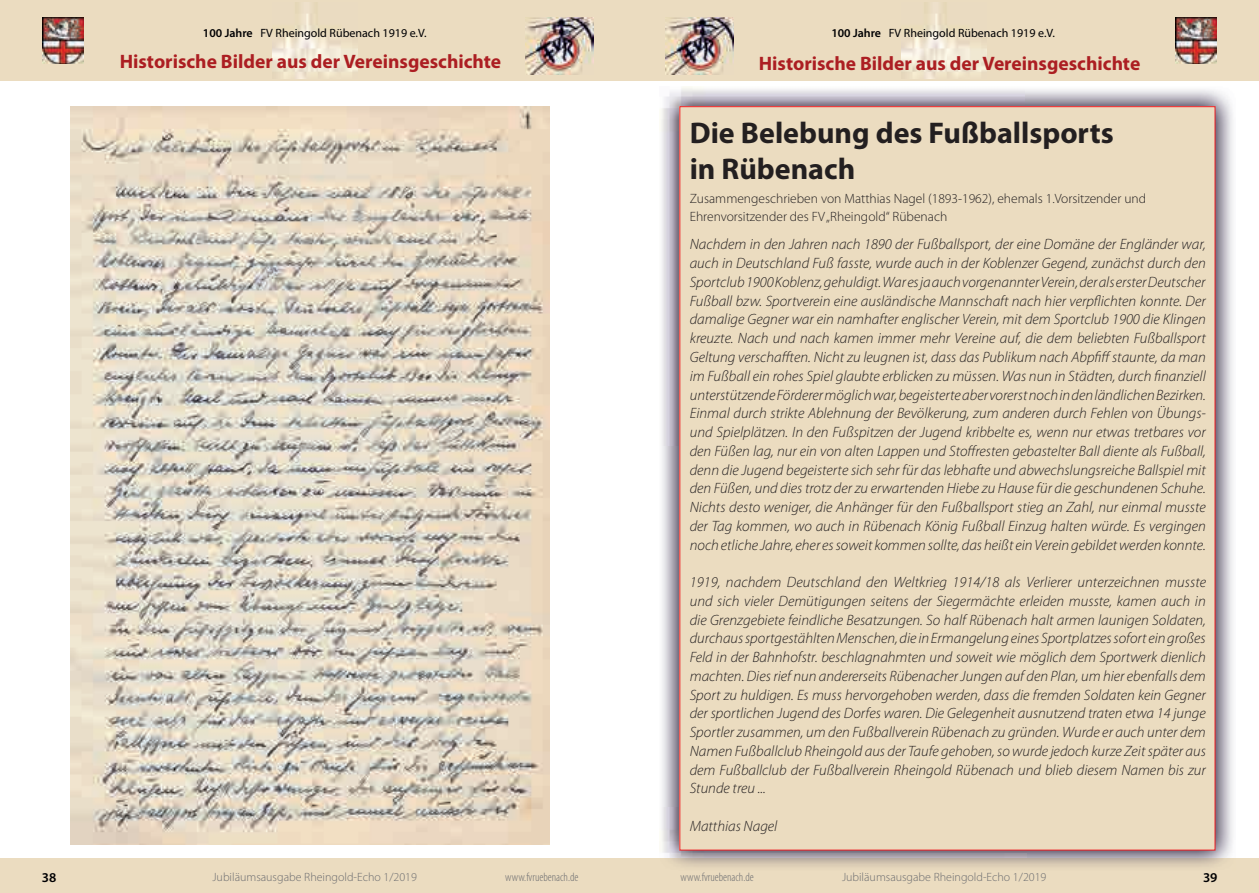
<style>
.page{position:relative;width:1259px;height:893px;background:#fff}
.page>*{position:absolute;margin:0;border:0;box-sizing:border-box;transform-origin:0 0}
.t1{font:700 30px/36px "Myriad Pro";color:#231f20}
.t2{font:700 19.5px "Myriad Pro";color:#ac1e22}
.t3{font:italic 300 15px/18.8px "Myriad Pro";color:#231f20;text-align:justify}
.t4{font:300 13.5px/18px "Myriad Pro";color:#231f20}
.t5{font:600 13.5px "Myriad Pro";color:#000002}
.t6{font:300 12px "Myriad Pro";color:#6c6d70}
.t7{font:12px "Myriad Pro";color:#000002}
.t8{font:300 condensed 12px "Myriad Pro";color:#6c6d70}
.s1{font-weight:600}
</style>
<div class="page">
<div style="left:629px;top:859px;width:630px;height:34px;background:#ebdcc0"></div>
<div style="left:0;top:859px;width:629px;height:34px;background:#ebdcc0"></div>
<div style="left:629px;top:0;width:630px;height:81px;background:#ebdcc0"></div>
<div style="left:0;top:0;width:629px;height:81px;background:#ebdcc0"></div>
<img style="left:525px;top:17px;width:68px;height:57px">
<img style="left:666px;top:17px;width:68px;height:57px">
<img style="left:43px;top:17px;width:40px;height:47px">
<img style="left:1175px;top:17px;width:41px;height:47px">
<img style="left:272px;top:3px;width:85px;height:75px">
<img style="left:902px;top:3px;width:84px;height:75px">
<img style="left:659px;top:86px;width:576px;height:781px">
<div style="left:680px;top:107px;width:535px;height:743px;background:#ebdcc0"></div>
<img style="left:71px;top:106px;width:478px;height:738px">
<p class="t7" style="left:203px;top:26px;width:225px"><span class="s1">100 Jahre</span> FV Rheingold Rübenach 1919 e.V.</p>
<p class="t7" style="left:831px;top:26px;width:225px"><span class="s1">100 Jahre</span> FV Rheingold Rübenach 1919 e.V.</p>
<h2 class="t2" style="left:120px;top:50px;width:383px">Historische Bilder aus der Vereinsgeschichte</h2>
<h2 class="t2" style="left:759px;top:52px;width:383px">Historische Bilder aus der Vereinsgeschichte</h2>
<h1 class="t1" style="left:690px;top:115px;width:425px">Die Belebung des Fußballsports in Rübenach</h1>
<p class="t4" style="left:690px;top:189px;width:458px">Zusammengeschrieben von Matthias Nagel (1893-1962), ehemals 1.Vorsitzender und<br>Ehrenvorsitzender des FV „Rheingold“ Rübenach</p>
<p class="t3" style="left:690px;top:235px;width:517px">Nachdem in den Jahren nach 1890 der Fußballsport, der eine Domäne der Engländer war, auch in Deutschland Fuß fasste, wurde auch in der Koblenzer Gegend, zunächst durch den Sportclub 1900 Koblenz, gehuldigt. War es ja auch vorgenannter Verein, der als erster Deutscher Fußball bzw. Sportverein eine ausländische Mannschaft nach hier verpflichten konnte. Der damalige Gegner war ein namhafter englischer Verein, mit dem Sportclub 1900 die Klingen kreuzte. Nach und nach kamen immer mehr Vereine auf, die dem beliebten Fußballsport Geltung verschafften. Nicht zu leugnen ist, dass das Publikum nach Abpfiff staunte, da man im Fußball ein rohes Spiel glaubte erblicken zu müssen. Was nun in Städten, durch finanziell unterstützende Förderer möglich war, begeisterte aber vorerst noch in den ländlichen Bezirken.<br>Einmal durch strikte Ablehnung der Bevölkerung, zum anderen durch Fehlen von Übungs&shy;und Spielplätzen. In den Fußspitzen der Jugend kribbelte es, wenn nur etwas tretbares vor den Füßen lag, nur ein von alten Lappen und Stoffresten gebastelter Ball diente als Fußball, denn die Jugend begeisterte sich sehr für das lebhafte und abwechslungsreiche Ballspiel mit den Füßen, und dies trotz der zu erwartenden Hiebe zu Hause für die geschundenen Schuhe.<br>Nichts desto weniger, die Anhänger für den Fußballsport stieg an Zahl, nur einmal musste der Tag kommen, wo auch in Rübenach König Fußball Einzug halten würde. Es vergingen noch etliche Jahre, eher es soweit kommen sollte, das heißt ein Verein gebildet werden konnte.</p>
<p class="t3" style="left:690px;top:573px;width:518px">1919, nachdem Deutschland den Weltkrieg 1914/18 als Verlierer unterzeichnen musste und sich vieler Demütigungen seitens der Siegermächte erleiden musste, kamen auch in die Grenzgebiete feindliche Besatzungen. So half Rübenach halt armen launigen Soldaten, durchaus sportgestählten Menschen, die in Ermangelung eines Sportplatzes sofort ein großes Feld in der Bahnhofstr. beschlagnahmten und soweit wie möglich dem Sportwerk dienlich machten. Dies rief nun andererseits Rübenacher Jungen auf den Plan, um hier ebenfalls dem Sport zu huldigen. Es muss hervorgehoben werden, dass die fremden Soldaten kein Gegner der sportlichen Jugend des Dorfes waren. Die Gelegenheit ausnutzend traten etwa 14 junge Sportler zusammen, um den Fußballverein Rübenach zu gründen. Wurde er auch unter dem Namen Fußballclub Rheingold aus der Taufe gehoben, so wurde jedoch kurze Zeit später aus dem Fußballclub der Fußballverein Rheingold Rübenach und blieb diesem Namen bis zur Stunde treu ...</p>
<p class="t3" style="left:690px;top:817px;width:89px">Matthias Nagel</p>
<p class="t5" style="left:42px;top:870px;width:16px">38</p>
<p class="t6" style="left:212px;top:870px;width:206px">Jubiläumsausgabe Rheingold-Echo 1/2019</p>
<p class="t6" style="left:842px;top:870px;width:206px">Jubiläumsausgabe Rheingold-Echo 1/2019</p>
<p class="t5" style="left:1203px;top:870px;width:16px">39</p>
<p class="t8" style="left:505px;top:870px;width:75px">www.fvruebenach.de</p>
<p class="t8" style="left:680px;top:870px;width:75px">www.fvruebenach.de</p>
</div>
